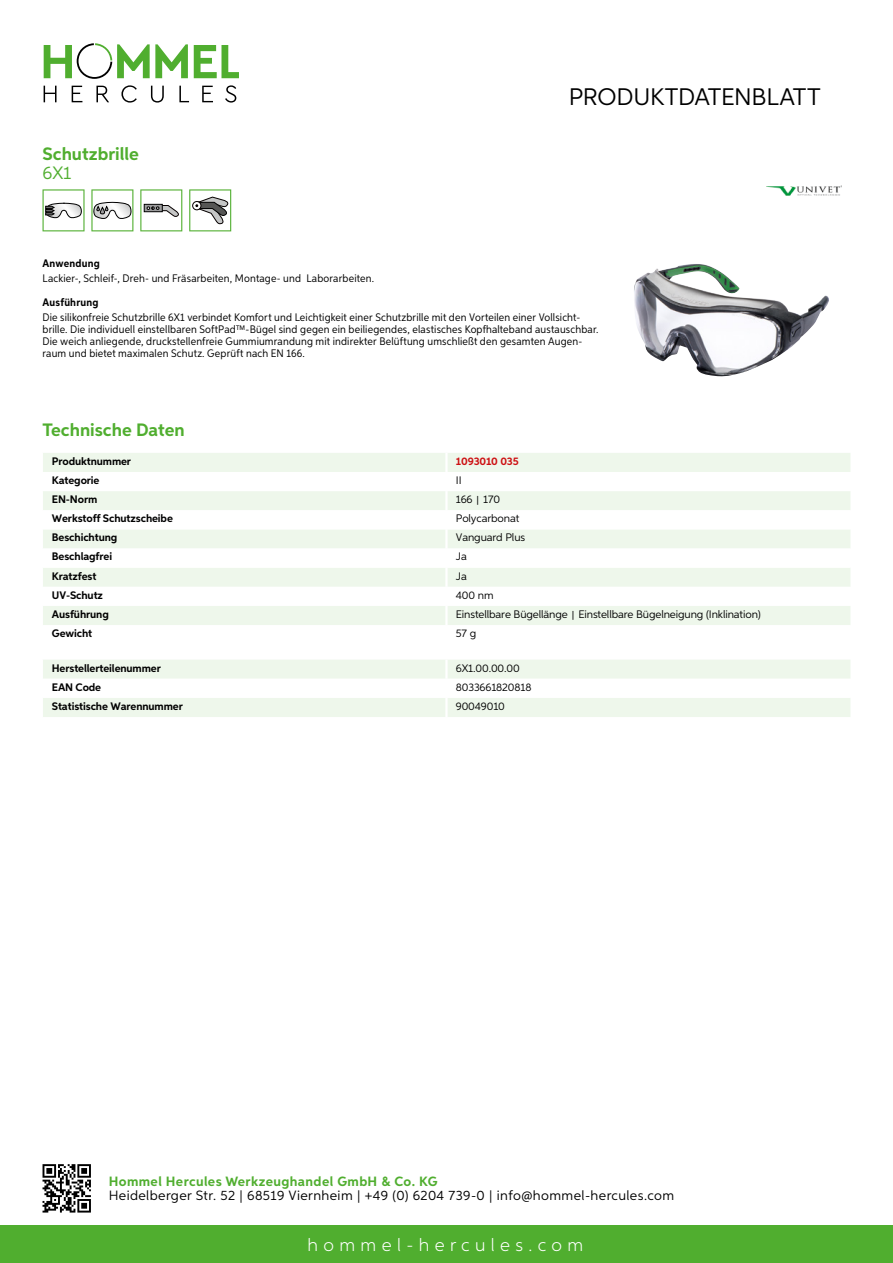
<style>
.page{position:relative;width:893px;height:1263px;background:#fff}
.page>*{position:absolute;margin:0;border:0;box-sizing:border-box;transform-origin:0 0}
.t1{font:24px "Aspira";letter-spacing:-.01em;color:#000}
.t2{font:700 18px "Aspira";color:#50ae2f}
.t3{font:300 18px "Aspira";letter-spacing:.3em;color:#fff}
.t4{font:18px "Aspira";color:#50ae2f}
.t5{font:13.5px "Aspira";letter-spacing:.03em;color:#000}
.t6{font:700 13.5px "Aspira";letter-spacing:.03em;color:#50ae2f}
.t7{font:10.95px/12px "Aspira Nar";letter-spacing:.015em;color:#000}
.t8{font:700 10.95px "Aspira";letter-spacing:-.01em;color:#000}
.t9{font:10.95px "Aspira";letter-spacing:-.01em;color:#000}
.t10{font:700 10.95px "Aspira Nar";letter-spacing:.02em;color:#000}
.t11{font:700 10.95px "Aspira";letter-spacing:-.01em;color:#cd1013}
.s1{font-family:"Wuerth Global";font-size:10.5px}
</style>
<div class="page">
<div style="left:0;top:1226px;width:893px;height:37px;background:#50ae2f"></div>
<svg style="left:43px;top:1164px;width:48px;height:48px"></svg>
<svg style="left:194px;top:45px;width:45px;height:33px"></svg>
<svg style="left:44px;top:43px;width:144px;height:36px"></svg>
<svg style="left:44px;top:86px;width:13px;height:16px"></svg>
<svg style="left:72px;top:86px;width:10px;height:16px"></svg>
<svg style="left:96px;top:86px;width:13px;height:16px"></svg>
<svg style="left:121px;top:85px;width:16px;height:18px"></svg>
<svg style="left:151px;top:86px;width:13px;height:17px"></svg>
<svg style="left:179px;top:86px;width:10px;height:16px"></svg>
<svg style="left:202px;top:86px;width:11px;height:16px"></svg>
<svg style="left:225px;top:85px;width:11px;height:18px"></svg>
<div style="left:43px;top:453px;width:807px;height:19px;background:#eef7eb"></div>
<svg style="left:43px;top:491px;width:807px;height:134px;fill:#eef7eb"></svg>
<hr style="left:445px;top:453px;width:3px;height:19px;background:#fff">
<hr style="left:445px;top:491px;width:3px;height:19px;background:#fff">
<hr style="left:445px;top:510px;width:3px;height:19px;background:#fff">
<hr style="left:445px;top:529px;width:3px;height:19px;background:#fff">
<hr style="left:445px;top:548px;width:3px;height:20px;background:#fff">
<hr style="left:445px;top:568px;width:3px;height:19px;background:#fff">
<hr style="left:445px;top:587px;width:3px;height:19px;background:#fff">
<hr style="left:445px;top:606px;width:3px;height:19px;background:#fff">
<svg style="left:43px;top:660px;width:807px;height:57px"></svg>
<hr style="left:445px;top:698px;width:3px;height:19px;background:#fff">
<svg style="left:43px;top:189px;width:42px;height:42px"></svg>
<svg style="left:91px;top:189px;width:42px;height:42px"></svg>
<svg style="left:140px;top:189px;width:42px;height:42px"></svg>
<svg style="left:189px;top:189px;width:42px;height:42px"></svg>
<img style="left:634px;top:264px;width:195px;height:113px">
<img style="left:766px;top:185px;width:76px;height:11px">
<h2 class="t2" style="left:43px;top:142px;width:98px">Schutzbrille</h2>
<h2 class="t4" style="left:43px;top:162px;width:30px">6X1</h2>
<h1 class="t1" style="left:569px;top:82px;width:253px">Produktdatenblatt</h1>
<p class="t10" style="left:43px;top:257px;width:59px">Anwendung</p>
<p class="t7" style="left:43px;top:273px;width:333px">Lackier-, Schleif-, Dreh- und Fräsarbeiten, Montage- und Laborarbeiten.</p>
<p class="t10" style="left:43px;top:295px;width:58px">Ausführung</p>
<p class="t7" style="left:43px;top:311px;width:557px">Die silikonfreie Schutzbrille 6X1 verbindet Komfort und Leichtigkeit einer Schutzbrille mit den Vorteilen einer Vollsicht&shy;brille. Die individuell einstellbaren SoftPad™-Bügel sind gegen ein beiliegendes, elastisches Kopfhalteband austauschbar.<br>Die weich anliegende, druckstellenfreie Gummiumrandung mit indirekter Belüftung umschließt den gesamten Augen&shy;raum und bietet maximalen Schutz. Geprüft nach EN 166.</p>
<h2 class="t2" style="left:43px;top:419px;width:144px">Technische Daten</h2>
<p class="t8" style="left:52px;top:454px;width:81px">Produktnummer</p>
<p class="t11" style="left:456px;top:454px;width:64px">1093010 035</p>
<p class="t8" style="left:52px;top:473px;width:49px">Kategorie</p>
<p class="t9" style="left:456px;top:473px;width:7px">II</p>
<p class="t8" style="left:52px;top:492px;width:47px">EN-Norm</p>
<p class="t9" style="left:456px;top:493px;width:46px">166 <span class="s1">|</span> 170</p>
<p class="t8" style="left:52px;top:512px;width:123px">Werkstoff Schutzscheibe</p>
<p class="t9" style="left:456px;top:512px;width:65px">Polycarbonat</p>
<p class="t8" style="left:52px;top:531px;width:67px">Beschichtung</p>
<p class="t9" style="left:456px;top:531px;width:71px">Vanguard Plus</p>
<p class="t8" style="left:52px;top:550px;width:62px">Beschlagfrei</p>
<p class="t9" style="left:456px;top:550px;width:13px">Ja</p>
<p class="t8" style="left:52px;top:569px;width:46px">Kratzfest</p>
<p class="t9" style="left:456px;top:569px;width:13px">Ja</p>
<p class="t8" style="left:52px;top:588px;width:53px">UV-Schutz</p>
<p class="t9" style="left:456px;top:588px;width:39px">400 nm</p>
<p class="t8" style="left:52px;top:607px;width:58px">Ausführung</p>
<p class="t9" style="left:456px;top:607px;width:306px">Einstellbare Bügellänge <span class="s1">|</span> Einstellbare Bügelneigung (Inklination)</p>
<p class="t8" style="left:52px;top:626px;width:42px">Gewicht</p>
<p class="t9" style="left:456px;top:626px;width:22px">57 g</p>
<p class="t8" style="left:52px;top:661px;width:111px">Herstellerteilenummer</p>
<p class="t9" style="left:456px;top:661px;width:65px">6X1.00.00.00</p>
<p class="t8" style="left:52px;top:680px;width:51px">EAN Code</p>
<p class="t9" style="left:456px;top:680px;width:77px">8033661820818</p>
<p class="t8" style="left:52px;top:699px;width:132px">Statistische Warennummer</p>
<p class="t9" style="left:456px;top:699px;width:51px">90049010</p>
<p class="t6" style="left:109px;top:1172px;width:330px">Hommel Hercules Werkzeughandel GmbH &amp; Co. KG</p>
<p class="t5" style="left:109px;top:1187px;width:567px">Heidelberger Str. 52 | 68519 Viernheim | +49 (0) 6204 739-0 | info@hommel-hercules.com</p>
<h2 class="t3" style="left:307px;top:1234px;width:277px">hommel-hercules.com</h2>
</div>
